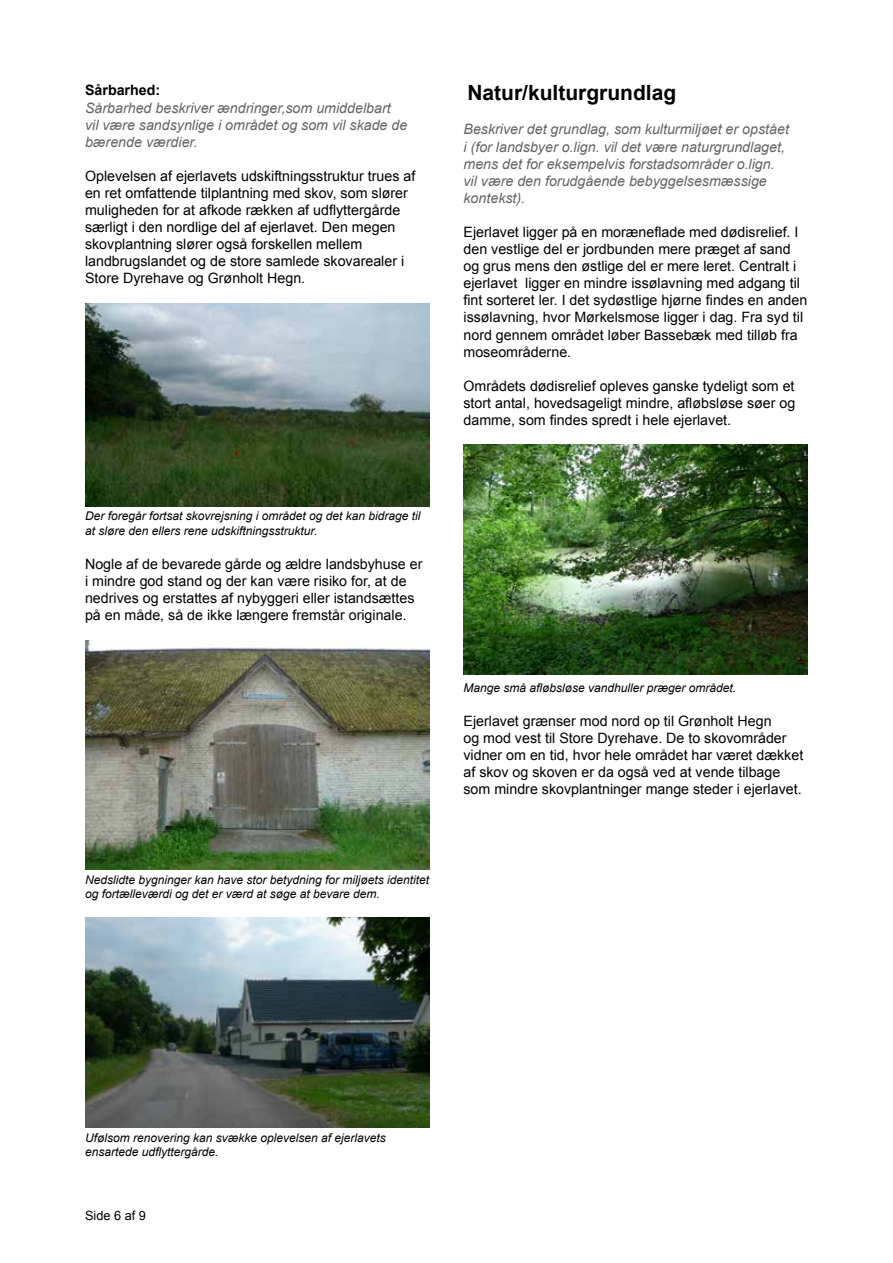
<style>
.page{position:relative;width:893px;height:1263px;background:#fff}
.page>*{position:absolute;margin:0;border:0;box-sizing:border-box;transform-origin:0 0}
.t1{font:700 21px "Arial";color:#000}
.t2{font:14.25px/17.1px "Arial";color:#000}
.t3{font:italic 14.25px/17.1px "Arial";color:#636466}
.t4{font:700 14.25px "Arial";color:#000}
.t5{font:12.75px "Arial";color:#000}
.t6{font:italic 12px/14.4px "Arial";color:#000}
</style>
<div class="page">
<img style="left:85px;top:303px;width:344px;height:203px">
<img style="left:85px;top:640px;width:344px;height:229px">
<img style="left:85px;top:918px;width:344px;height:209px">
<img style="left:463px;top:445px;width:345px;height:229px">
<p class="t4" style="left:85px;top:81px;width:77px">Sårbarhed:</p>
<p class="t3" style="left:85px;top:99px;width:324px">Sårbarhed beskriver ændringer,som umiddelbart vil være sandsynlige i området og som vil skade de bærende værdier.</p>
<p class="t2" style="left:85px;top:167px;width:332px">Oplevelsen af ejerlavets udskiftningsstruktur trues af en ret omfattende tilplantning med skov, som slører muligheden for at afkode rækken af udflyttergårde særligt i den nordlige del af ejerlavet. Den megen skovplantning slører også forskellen mellem landbrugslandet og de store samlede skovarealer i Store Dyrehave og Grønholt Hegn.</p>
<p class="t6" style="left:85px;top:509px;width:337px">Der foregår fortsat skovrejsning i området og det kan bidrage til at sløre den ellers rene udskiftningsstruktur.</p>
<p class="t2" style="left:85px;top:555px;width:339px">Nogle af de bevarede gårde og ældre landsbyhuse er i mindre god stand og der kan være risiko for, at de nedrives og erstattes af nybyggeri eller istandsættes på en måde, så de ikke længere fremstår originale.</p>
<p class="t6" style="left:85px;top:873px;width:346px">Nedslidte bygninger kan have stor betydning for miljøets identitet og fortælleværdi og det er værd at søge at bevare dem.</p>
<h1 class="t1" style="left:467px;top:79px;width:210px">Natur/kulturgrundlag</h1>
<p class="t3" style="left:463px;top:121px;width:327px">Beskriver det grundlag, som kulturmiljøet er opstået i (for landsbyer o.lign. vil det være naturgrundlaget, mens det for eksempelvis forstadsområder o.lign. vil være den forudgående bebyggelsesmæssige kontekst).</p>
<p class="t2" style="left:463px;top:224px;width:345px">Ejerlavet ligger på en moræneflade med dødisrelief. I den vestlige del er jordbunden mere præget af sand og grus mens den østlige del er mere leret. Centralt i ejerlavet ligger en mindre issølavning med adgang til fint sorteret ler. I det sydøstlige hjørne findes en anden issølavning, hvor Mørkelsmose ligger i dag. Fra syd til nord gennem området løber Bassebæk med tilløb fra moseområderne.</p>
<p class="t2" style="left:463px;top:377px;width:333px;text-align:justify">Områdets dødisrelief opleves ganske tydeligt som et stort antal, hovedsageligt mindre, afløbsløse søer og damme, som findes spredt i hele ejerlavet.</p>
<p class="t6" style="left:463px;top:680px;width:274px">Mange små afløbsløse vandhuller præger området.</p>
<p class="t2" style="left:463px;top:712px;width:341px">Ejerlavet grænser mod nord op til Grønholt Hegn<br>og mod vest til Store Dyrehave. De to skovområder vidner om en tid, hvor hele området har været dækket af skov og skoven er da også ved at vende tilbage som mindre skovplantninger mange steder i ejerlavet.</p>
<p class="t6" style="left:85px;top:1130px;width:302px">Ufølsom renovering kan svække oplevelsen af ejerlavets ensartede udflyttergårde.</p>
<p class="t5" style="left:85px;top:1207px;width:62px">Side 6 af 9</p>
</div>
